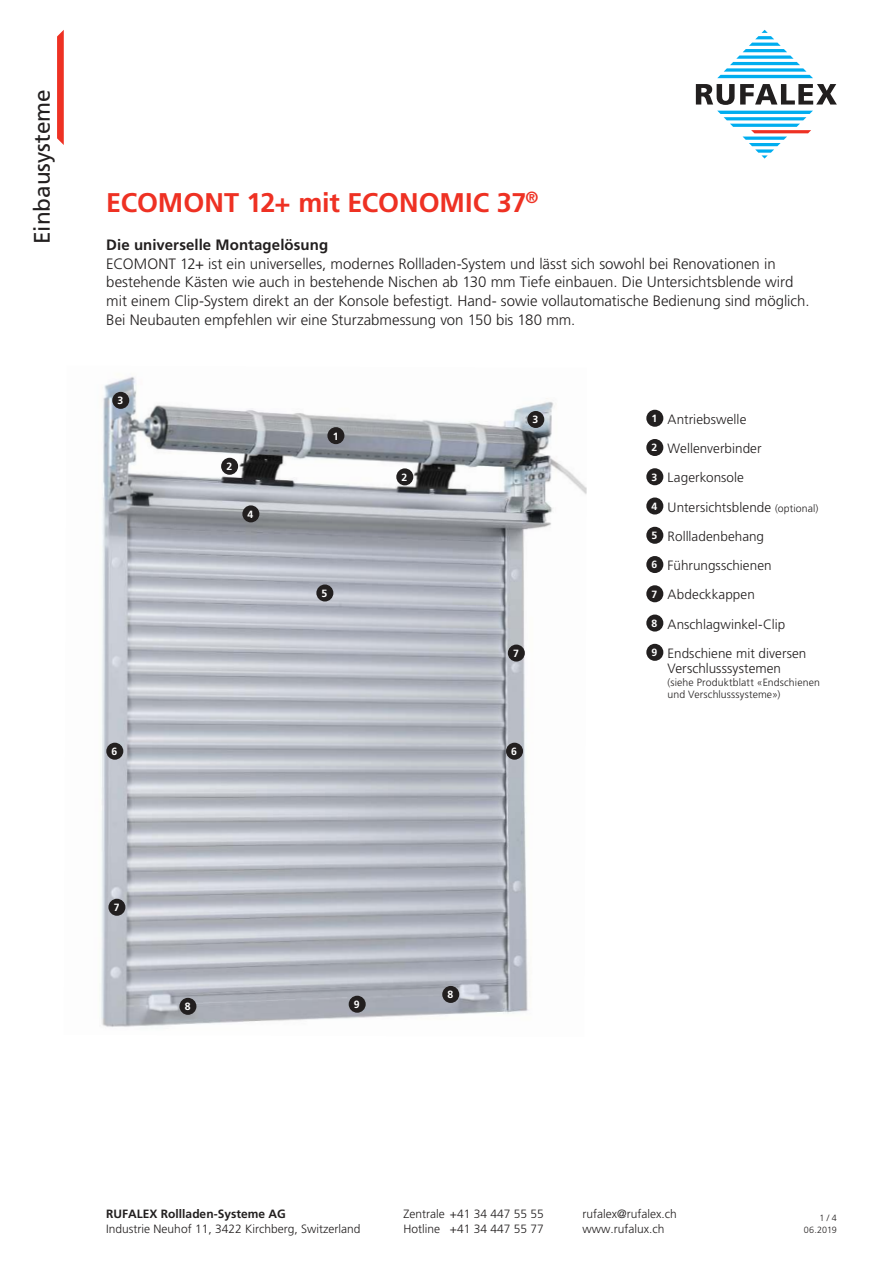
<style>
.page{position:relative;width:893px;height:1263px;background:#fff}
.page>*{position:absolute;margin:0;border:0;box-sizing:border-box;transform-origin:0 0}
.t1{font:700 27px "Frutiger LT Std";letter-spacing:-.005em;color:#ee3123}
.t2{font:22.5px "Frutiger LT Std";color:#221f1f}
.t3{font:300 15px/18.8px "Frutiger LT Std";color:#221f1f}
.t4{font:700 15px "Frutiger LT Std";letter-spacing:.005em;color:#221f1f}
.t5{font:300 13.5px/29.2px "Frutiger LT Std";letter-spacing:.005em;color:#221f1f}
.t6{font:300 12px "Frutiger LT Std";color:#221f1f}
.t7{font:700 12px "Frutiger LT Std";color:#221f1f}
.t8{font:300 10.5px/12px "Frutiger LT Std";letter-spacing:.01em;color:#221f1f}
.t9{font:700 10.5px "Frutiger LT Std";color:#fff}
.t10{font:300 9px/12px "Frutiger LT Std";letter-spacing:-.005em;color:#221f1f;text-align:right}
.s1{font-weight:700;font-size:10.5px;color:#fff}
.s2{font-size:10.5px}
</style>
<div class="page">
<img style="left:101px;top:376px;width:486px;height:651px">
<div style="left:108px;top:899px;width:17px;height:17px;background:#221f1f;border-radius:50%"></div>
<div style="left:327px;top:427px;width:17px;height:17px;background:#221f1f;border-radius:50%"></div>
<div style="left:221px;top:458px;width:17px;height:17px;background:#221f1f;border-radius:50%"></div>
<div style="left:396px;top:468px;width:17px;height:17px;background:#221f1f;border-radius:50%"></div>
<div style="left:112px;top:392px;width:17px;height:17px;background:#221f1f;border-radius:50%"></div>
<div style="left:527px;top:411px;width:17px;height:17px;background:#221f1f;border-radius:50%"></div>
<div style="left:242px;top:505px;width:17px;height:17px;background:#221f1f;border-radius:50%"></div>
<div style="left:316px;top:584px;width:17px;height:17px;background:#221f1f;border-radius:50%"></div>
<div style="left:506px;top:743px;width:17px;height:17px;background:#221f1f;border-radius:50%"></div>
<div style="left:106px;top:743px;width:17px;height:17px;background:#221f1f;border-radius:50%"></div>
<div style="left:508px;top:644px;width:17px;height:17px;background:#221f1f;border-radius:50%"></div>
<div style="left:349px;top:996px;width:17px;height:17px;background:#221f1f;border-radius:50%"></div>
<div style="left:179px;top:998px;width:17px;height:17px;background:#221f1f;border-radius:50%"></div>
<div style="left:442px;top:986px;width:17px;height:17px;background:#221f1f;border-radius:50%"></div>
<div style="left:646px;top:410px;width:17px;height:17px;background:#221f1f;border-radius:50%"></div>
<div style="left:646px;top:439px;width:17px;height:17px;background:#221f1f;border-radius:50%"></div>
<div style="left:646px;top:468px;width:17px;height:17px;background:#221f1f;border-radius:50%"></div>
<div style="left:646px;top:497px;width:17px;height:17px;background:#221f1f;border-radius:50%"></div>
<div style="left:646px;top:527px;width:17px;height:17px;background:#221f1f;border-radius:50%"></div>
<div style="left:646px;top:556px;width:17px;height:17px;background:#221f1f;border-radius:50%"></div>
<div style="left:646px;top:585px;width:17px;height:17px;background:#221f1f;border-radius:50%"></div>
<div style="left:646px;top:614px;width:17px;height:17px;background:#221f1f;border-radius:50%"></div>
<div style="left:646px;top:644px;width:17px;height:17px;background:#221f1f;border-radius:50%"></div>
<svg style="left:717px;top:30px;width:96px;height:48px"></svg>
<svg style="left:717px;top:111px;width:96px;height:48px"></svg>
<svg style="left:696px;top:84px;width:141px;height:21px"></svg>
<svg style="left:57px;top:30px;width:7px;height:115px"></svg>
<h2 class="t2" style="left:33px;top:244px;width:157px;rotate:-90deg">Einbausysteme</h2>
<h1 class="t1" style="left:106px;top:191px;width:434px">ECOMONT 12+ mit ECONOMIC 37<sup>®</sup></h1>
<p class="t4" style="left:106px;top:238px;width:223px">Die universelle Montagelösung</p>
<p class="t3" style="left:106px;top:255px;width:705px">ECOMONT 12+ ist ein universelles, modernes Rollladen-System und lässt sich sowohl bei Renovationen in bestehende Kästen wie auch in bestehende Nischen ab 130 mm Tiefe einbauen. Die Untersichtsblende wird mit einem Clip-System direkt an der Konsole befestigt. Hand- sowie vollautomatische Bedienung sind möglich.<br>Bei Neubauten empfehlen wir eine Sturzabmessung von 150 bis 180 mm.</p>
<p class="t9" style="left:118px;top:396px;width:7px">3</p>
<p class="t9" style="left:226px;top:462px;width:7px">2</p>
<p class="t9" style="left:248px;top:510px;width:7px">4</p>
<p class="t9" style="left:333px;top:432px;width:7px">1</p>
<p class="t9" style="left:322px;top:589px;width:7px">5</p>
<p class="t9" style="left:402px;top:473px;width:7px">2</p>
<p class="t9" style="left:533px;top:415px;width:7px">3</p>
<p class="t9" style="left:513px;top:649px;width:7px">7</p>
<p class="t9" style="left:112px;top:747px;width:7px">6</p>
<p class="t9" style="left:511px;top:747px;width:7px">6</p>
<p class="t5" style="left:652px;top:405px;width:168px"><span class="s1">1</span> Antriebswelle<br><span class="s1">2</span> Wellenverbinder<br><span class="s1">3</span> Lagerkonsole<br><span class="s1">4</span> Untersichtsblende <span class="s2">(optional)<br></span><span class="s1">5</span> Rollladenbehang<br><span class="s1">6</span> Führungsschienen<br><span class="s1">7</span> Abdeckkappen<br><span class="s1">8</span> Anschlagwinkel-Clip<br><span class="s1">9</span> Endschiene mit diversen</p>
<p class="t5" style="left:668px;top:654px;width:115px">Verschlusssystemen</p>
<p class="t8" style="left:668px;top:677px;width:154px">(siehe Produktblatt «Endschienen und Verschlusssysteme»)</p>
<p class="t9" style="left:114px;top:903px;width:7px">7</p>
<p class="t9" style="left:185px;top:1002px;width:7px">8</p>
<p class="t9" style="left:354px;top:1000px;width:7px">9</p>
<p class="t9" style="left:447px;top:990px;width:7px">8</p>
<p class="t7" style="left:106px;top:1209px;width:181px">RUFALEX Rollladen-Systeme AG</p>
<p class="t6" style="left:403px;top:1209px;width:142px">Zentrale +41 34 447 55 55</p>
<p class="t6" style="left:583px;top:1209px;width:96px">rufalex@rufalex.ch</p>
<p class="t6" style="left:106px;top:1224px;width:256px">Industrie Neuhof 11, 3422 Kirchberg, Switzerland</p>
<p class="t6" style="left:403px;top:1224px;width:142px">Hotline +41 34 447 55 77</p>
<p class="t6" style="left:583px;top:1224px;width:84px">www.rufalux.ch</p>
<p class="t10" style="left:804px;top:1213px;width:34px">1 / 4<br>06.2019</p>
</div>
